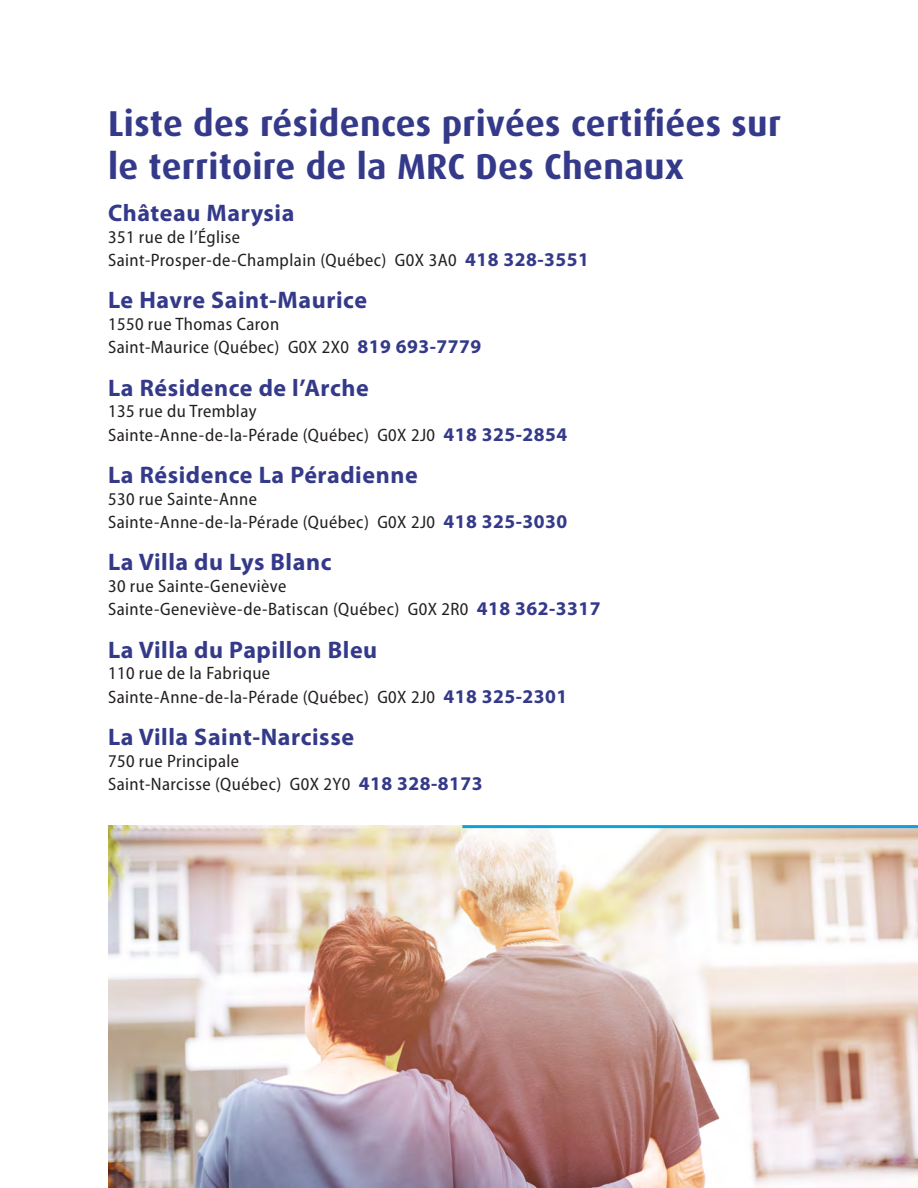
<style>
.page{position:relative;width:918px;height:1188px;background:#fff}
.page>*{position:absolute;margin:0;border:0;box-sizing:border-box;transform-origin:0 0}
.Sous-titres{font:700 36px/43.2px "Dax";letter-spacing:.01em;color:#343a89}
.Textes{font:700 24px "Myriad Pro";letter-spacing:.025em;color:#343a89}
.Textes-2{font:semi-condensed 18px "Myriad Pro";letter-spacing:.025em;color:#231f20}
.s1{font-weight:700;font-stretch:normal;font-size:19.5px;color:#343a89}
</style>
<div class="page">
<img style="left:108px;top:825px;width:810px;height:363px">
<hr style="left:462px;top:825px;width:456px;height:3px;background:#0ca2da">
<p class="Sous-titres" style="left:108px;top:102px;width:674px">Liste des résidences privées certifiées sur le territoire de la MRC Des Chenaux</p>
<p class="Textes" style="left:108px;top:197px;width:188px">Château Marysia</p>
<p class="Textes-2" style="left:108px;top:227px;width:134px">351 rue de l’Église</p>
<p class="Textes-2" style="left:108px;top:250px;width:482px">Saint-Prosper-de-Champlain (Québec) G0X 3A0 <span class="s1">418 328-3551</span></p>
<p class="Textes" style="left:108px;top:285px;width:261px">Le Havre Saint-Maurice</p>
<p class="Textes-2" style="left:108px;top:314px;width:173px">1550 rue Thomas Caron</p>
<p class="Textes-2" style="left:108px;top:338px;width:375px">Saint-Maurice (Québec) G0X 2X0 <span class="s1">819 693-7779</span></p>
<p class="Textes" style="left:108px;top:372px;width:262px">La Résidence de l’Arche</p>
<p class="Textes-2" style="left:108px;top:402px;width:150px">135 rue du Tremblay</p>
<p class="Textes-2" style="left:108px;top:425px;width:461px">Sainte-Anne-de-la-Pérade (Québec) G0X 2J0 <span class="s1">418 325-2854</span></p>
<p class="Textes" style="left:108px;top:459px;width:311px">La Résidence La Péradienne</p>
<p class="Textes-2" style="left:108px;top:489px;width:151px">530 rue Sainte-Anne</p>
<p class="Textes-2" style="left:108px;top:512px;width:461px">Sainte-Anne-de-la-Pérade (Québec) G0X 2J0 <span class="s1">418 325-3030</span></p>
<p class="Textes" style="left:108px;top:547px;width:225px">La Villa du Lys Blanc</p>
<p class="Textes-2" style="left:108px;top:576px;width:180px">30 rue Sainte-Geneviève</p>
<p class="Textes-2" style="left:108px;top:600px;width:494px">Sainte-Geneviève-de-Batiscan (Québec) G0X 2R0 <span class="s1">418 362-3317</span></p>
<p class="Textes" style="left:108px;top:634px;width:271px">La Villa du Papillon Bleu</p>
<p class="Textes-2" style="left:108px;top:663px;width:164px">110 rue de la Fabrique</p>
<p class="Textes-2" style="left:108px;top:687px;width:461px">Sainte-Anne-de-la-Pérade (Québec) G0X 2J0 <span class="s1">418 325-2301</span></p>
<p class="Textes" style="left:108px;top:721px;width:248px">La Villa Saint-Narcisse</p>
<p class="Textes-2" style="left:108px;top:751px;width:133px">750 rue Principale</p>
<p class="Textes-2" style="left:108px;top:774px;width:376px">Saint-Narcisse (Québec) G0X 2Y0 <span class="s1">418 328-8173</span></p>
</div>
